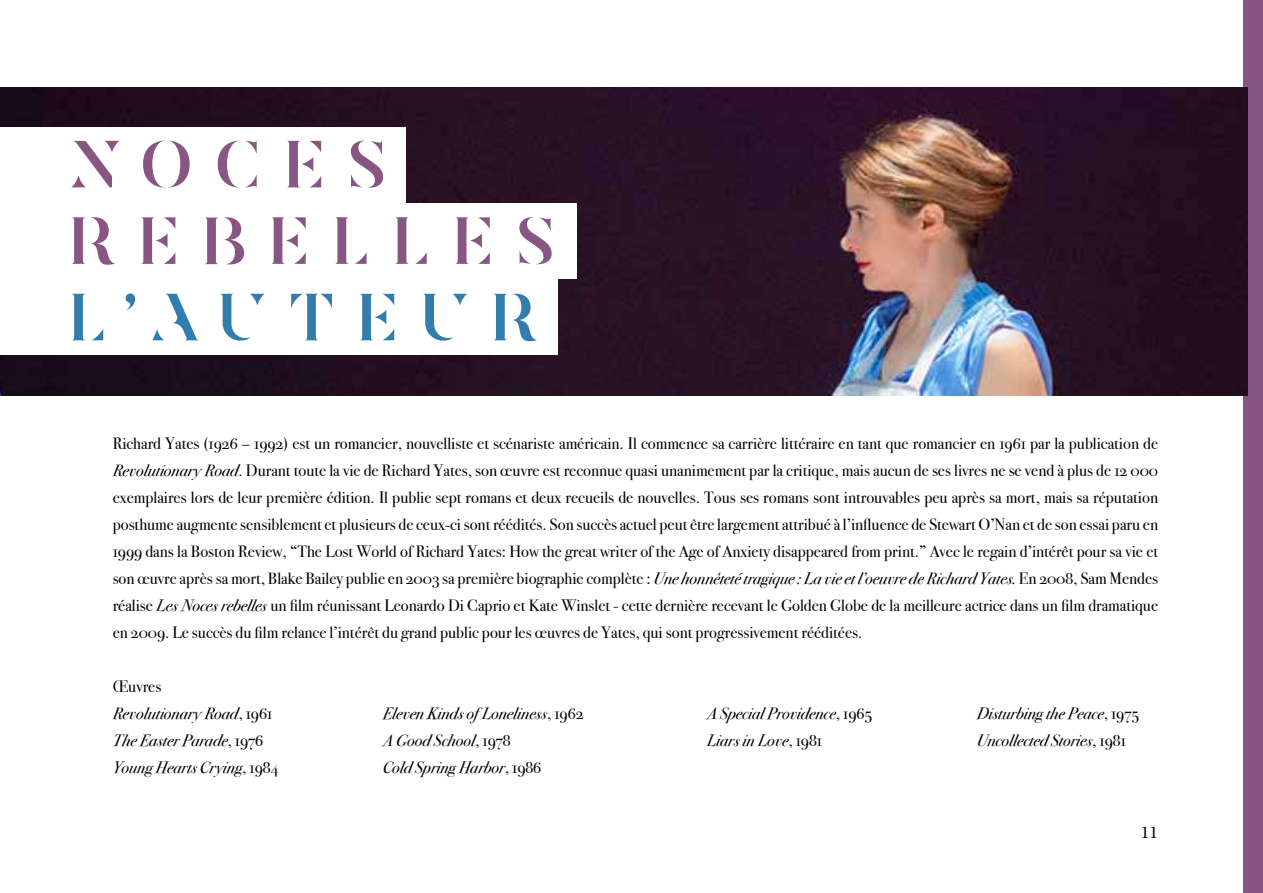
<style>
.page{position:relative;width:1263px;height:893px;background:#fff}
.page>*{position:absolute;margin:0;border:0;box-sizing:border-box;transform-origin:0 0}
.t1{font:72px/76.5px "Davoa Alt";letter-spacing:.33em;color:#875682}
.t2{font:72px "Davoa Alt";letter-spacing:.31em;color:#337dac}
.t3{font:18px "Minion Pro";color:#000}
.t4{font:16.5px/27px "Bodoni Svty Two OSITCTT";color:#000;text-align:justify}
.t5{font:italic 16.5px/27px "Bodoni Svty Two OSITCTT";color:#000}
.s1{font-style:italic}
.s2{font-style:normal}
</style>
<div class="page">
<div style="left:1244px;top:0;width:19px;height:893px;background:#875682"></div>
<img style="left:0;top:88px;width:1247px;height:307px">
<div style="left:0;top:203px;width:576px;height:76px;background:#fff"></div>
<div style="left:0;top:128px;width:405px;height:75px;background:#fff"></div>
<div style="left:0;top:279px;width:557px;height:76px;background:#fff"></div>
<h1 class="t1" style="left:69px;top:127px;width:486px">NOCES<br>REBELLES</h1>
<h1 class="t2" style="left:69px;top:277px;width:469px">L’AUTEUR</h1>
<p class="t4" style="left:113px;top:430px;width:1047px">Richard Yates (1926 – 1992) est un romancier, nouvelliste et scénariste américain. Il commence sa carrière littéraire en tant que romancier en 1961 par la publication de <span class="s1">Revolutionary Road</span>. Durant toute la vie de Richard Yates, son œuvre est reconnue quasi unanimement par la critique, mais aucun de ses livres ne se vend à plus de 12 000 exemplaires lors de leur première édition. Il publie sept romans et deux recueils de nouvelles. Tous ses romans sont introuvables peu après sa mort, mais sa réputation posthume augmente sensiblement et plusieurs de ceux-ci sont réédités. Son succès actuel peut être largement attribué à l’influence de Stewart O’Nan et de son essai paru en 1999 dans la Boston Review, “The Lost World of Richard Yates: How the great writer of the Age of Anxiety disappeared from print.” Avec le regain d’intérêt pour sa vie et son œuvre après sa mort, Blake Bailey publie en 2003 sa première biographie complète : <span class="s1">Une honnêteté tragique : La vie et l’oeuvre de Richard Yates.</span> En 2008, Sam Mendes réalise <span class="s1">Les Noces rebelles</span> un film réunissant Leonardo Di Caprio et Kate Winslet - cette dernière recevant le Golden Globe de la meilleure actrice dans un film dramatique en 2009. Le succès du film relance l’intérêt du grand public pour les œuvres de Yates, qui sont progressivement rééditées.</p>
<p class="t5" style="left:113px;top:673px;width:161px"><span class="s2">Œuvres<br></span>Revolutionary Road<span class="s2">, 1961</span></p>
<p class="t5" style="left:383px;top:700px;width:202px">Eleven Kinds of Loneliness<span class="s2">, 1962</span></p>
<p class="t5" style="left:707px;top:700px;width:167px">A Special Providence<span class="s2">, 1965</span></p>
<p class="t5" style="left:977px;top:700px;width:164px">Disturbing the Peace<span class="s2">, 1975</span></p>
<p class="t5" style="left:113px;top:727px;width:152px">The Easter Parade<span class="s2">, 1976</span></p>
<p class="t5" style="left:383px;top:727px;width:129px">A Good School<span class="s2">, 1978</span></p>
<p class="t5" style="left:707px;top:727px;width:117px">Liars in Love<span class="s2">, 1981</span></p>
<p class="t5" style="left:977px;top:727px;width:151px">Uncollected Stories<span class="s2">, 1981</span></p>
<p class="t5" style="left:113px;top:754px;width:167px">Young Hearts Crying<span class="s2">, 1984</span></p>
<p class="t5" style="left:383px;top:754px;width:160px">Cold Spring Harbor<span class="s2">, 1986</span></p>
<p class="t3" style="left:1141px;top:820px;width:19px">11</p>
</div>
